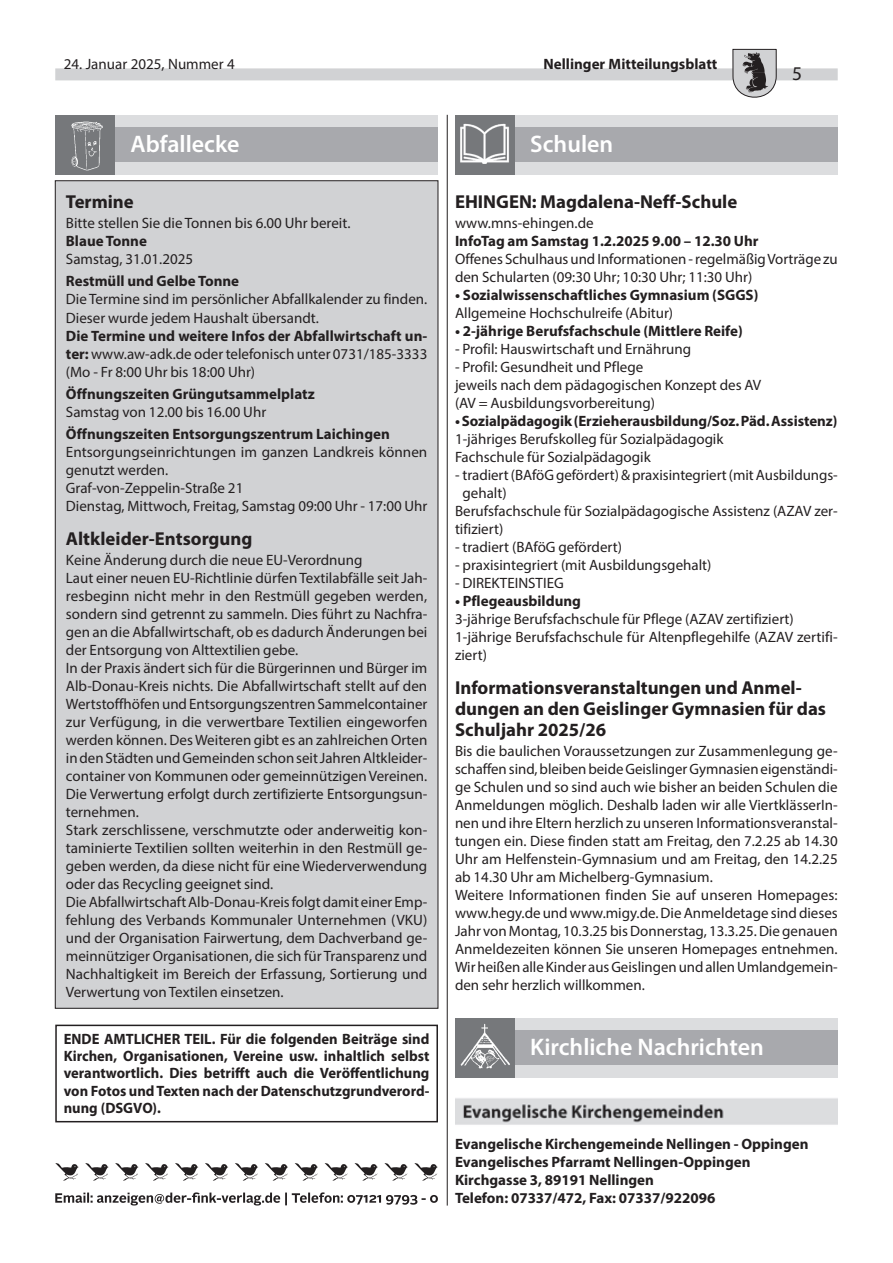
<style>
.page{position:relative;width:893px;height:1263px;background:#fff}
.page>*{position:absolute;margin:0;border:0;box-sizing:border-box;transform-origin:0 0}
.t1{font:600 24px "Myriad Pro";color:#fff}
.t2{font:19.5px "Myriad Pro";color:#231f20}
.t3{font:700 18.75px/21px "Myriad Pro";color:#231f20}
.t4{font:15px/18px "Myriad Pro";color:#231f20}
.t5{font:700 15px/17.2px "Myriad Pro";color:#231f20;text-align:justify}
.s1{font-weight:700}
</style>
<div class="page">
<div style="left:55px;top:68px;width:783px;height:12px;background:#d1d2d4"></div>
<svg style="left:732px;top:49px;width:45px;height:49px"></svg>
<div style="left:55px;top:181px;width:383px;height:827px;background:#d1d2d4"></div>
<hr style="left:447px;top:115px;width:1px;height:1090px;background:#231f20">
<div style="left:55px;top:115px;width:383px;height:59px;background:#dcdddf"></div>
<div style="left:55px;top:128px;width:383px;height:34px;background:#a8a9ad"></div>
<div style="left:55px;top:115px;width:60px;height:59px;background:#76787b"></div>
<img style="left:71px;top:121px;width:32px;height:50px">
<div style="left:55px;top:1025px;width:383px;height:97px;border:2px solid #231f20"></div>
<div style="left:455px;top:115px;width:383px;height:59px;background:#dcdddf"></div>
<div style="left:455px;top:128px;width:383px;height:34px;background:#a8a9ad"></div>
<div style="left:455px;top:115px;width:59px;height:59px;background:#76787b"></div>
<img style="left:460px;top:123px;width:49px;height:40px">
<div style="left:455px;top:1018px;width:383px;height:59px;background:#dcdddf"></div>
<div style="left:455px;top:1031px;width:383px;height:34px;background:#a8a9ad"></div>
<div style="left:455px;top:1018px;width:59px;height:59px;background:#76787b"></div>
<img style="left:460px;top:1024px;width:50px;height:45px">
<img style="left:455px;top:1098px;width:383px;height:27px">
<svg style="left:55px;top:1192px;width:383px;height:13px"></svg>
<svg style="left:115px;top:1163px;width:23px;height:18px"></svg>
<svg style="left:85px;top:1163px;width:24px;height:18px"></svg>
<svg style="left:55px;top:1163px;width:24px;height:18px"></svg>
<svg style="left:205px;top:1163px;width:23px;height:18px"></svg>
<svg style="left:175px;top:1163px;width:23px;height:18px"></svg>
<svg style="left:145px;top:1163px;width:23px;height:18px"></svg>
<svg style="left:295px;top:1163px;width:23px;height:18px"></svg>
<svg style="left:265px;top:1163px;width:23px;height:18px"></svg>
<svg style="left:235px;top:1163px;width:23px;height:18px"></svg>
<svg style="left:384px;top:1163px;width:24px;height:18px"></svg>
<svg style="left:354px;top:1163px;width:24px;height:18px"></svg>
<svg style="left:325px;top:1163px;width:23px;height:18px"></svg>
<svg style="left:414px;top:1163px;width:24px;height:18px"></svg>
<p class="t4" style="left:64px;top:55px;width:173px">24. Januar 2025, Nummer 4</p>
<p class="t5" style="left:543px;top:55px;width:175px">Nellinger Mitteilungsblatt</p>
<h1 class="t1" style="left:131px;top:129px;width:110px">Abfallecke</h1>
<h1 class="t1" style="left:530px;top:129px;width:85px">Schulen</h1>
<h2 class="t2" style="left:792px;top:62px;width:12px">5</h2>
<p class="t3" style="left:66px;top:191px;width:69px">Termine</p>
<p class="t4" style="left:66px;top:214px;width:286px">Bitte stellen Sie die Tonnen bis 6.00 Uhr bereit.</p>
<p class="t5" style="left:66px;top:232px;width:83px">Blaue Tonne</p>
<p class="t4" style="left:66px;top:250px;width:129px">Samstag, 31.01.2025</p>
<p class="t5" style="left:66px;top:272px;width:175px">Restmüll und Gelbe Tonne</p>
<p class="t4" style="left:66px;top:290px;width:363px">Die Termine sind im persönlicher Abfallkalender zu finden.<br>Dieser wurde jedem Haushalt übersandt.</p>
<p class="t4" style="left:66px;top:326px;width:363px;text-align:justify"><span class="s1">Die Termine und weitere Infos der Abfallwirtschaft un&shy;ter:</span> www.aw-adk.de oder telefonisch unter 0731/185-3333 (Mo - Fr 8:00 Uhr bis 18:00 Uhr)</p>
<p class="t5" style="left:66px;top:385px;width:250px">Öffnungszeiten Grüngutsammelplatz</p>
<p class="t4" style="left:66px;top:402px;width:202px">Samstag von 12.00 bis 16.00 Uhr</p>
<p class="t5" style="left:66px;top:425px;width:325px">Öffnungszeiten Entsorgungszentrum Laichingen</p>
<p class="t4" style="left:66px;top:443px;width:363px">Entsorgungseinrichtungen im ganzen Landkreis können genutzt werden.<br>Graf-von-Zeppelin-Straße 21<br>Dienstag, Mittwoch, Freitag, Samstag 09:00 Uhr - 17:00 Uhr</p>
<p class="t3" style="left:66px;top:527px;width:188px">Altkleider-Entsorgung</p>
<p class="t4" style="left:66px;top:551px;width:363px">Keine Änderung durch die neue EU-Verordnung<br>Laut einer neuen EU-Richtlinie dürfen Textilabfälle seit Jah&shy;resbeginn nicht mehr in den Restmüll gegeben werden, sondern sind getrennt zu sammeln. Dies führt zu Nachfra&shy;gen an die Abfallwirtschaft, ob es dadurch Änderungen bei der Entsorgung von Alttextilien gebe.<br>In der Praxis ändert sich für die Bürgerinnen und Bürger im Alb-Donau-Kreis nichts. Die Abfallwirtschaft stellt auf den Wertstoffhöfen und Entsorgungszentren Sammelcontainer zur Verfügung, in die verwertbare Textilien eingeworfen werden können. Des Weiteren gibt es an zahlreichen Orten in den Städten und Gemeinden schon seit Jahren Altkleider&shy;container von Kommunen oder gemeinnützigen Vereinen.<br>Die Verwertung erfolgt durch zertifizierte Entsorgungsun&shy;ternehmen.<br>Stark zerschlissene, verschmutzte oder anderweitig kon&shy;taminierte Textilien sollten weiterhin in den Restmüll ge&shy;geben werden, da diese nicht für eine Wiederverwendung oder das Recycling geeignet sind.<br>Die Abfallwirtschaft Alb-Donau-Kreis folgt damit einer Emp&shy;fehlung des Verbands Kommunaler Unternehmen (VKU) und der Organisation Fairwertung, dem Dachverband ge&shy;meinnütziger Organisationen, die sich für Transparenz und Nachhaltigkeit im Bereich der Erfassung, Sortierung und Verwertung von Textilen einsetzen.</p>
<p class="t5" style="left:64px;top:1029px;width:367px">ENDE AMTLICHER TEIL. Für die folgenden Beiträge sind Kirchen, Organisationen, Vereine usw. inhaltlich selbst verantwortlich. Dies betrifft auch die Veröffentlichung von Fotos und Texten nach der Datenschutzgrundverord&shy;nung (DSGVO).</p>
<p class="t3" style="left:455px;top:191px;width:284px">EHINGEN: Magdalena-Neff-Schule</p>
<p class="t4" style="left:455px;top:214px;width:140px">www.mns-ehingen.de</p>
<p class="t5" style="left:455px;top:232px;width:305px">InfoTag am Samstag 1.2.2025 9.00 – 12.30 Uhr</p>
<p class="t4" style="left:455px;top:250px;width:384px">Offenes Schulhaus und Informationen - regelmäßig Vorträge zu den Schularten (09:30 Uhr; 10:30 Uhr; 11:30 Uhr)</p>
<p class="t5" style="left:455px;top:286px;width:305px">• Sozialwissenschaftliches Gymnasium (SGGS)</p>
<p class="t4" style="left:455px;top:304px;width:220px">Allgemeine Hochschulreife (Abitur)</p>
<p class="t5" style="left:455px;top:322px;width:289px">• 2-jährige Berufsfachschule (Mittlere Reife)</p>
<p class="t4" style="left:455px;top:340px;width:238px">- Profil: Hauswirtschaft und Ernährung</p>
<p class="t4" style="left:455px;top:358px;width:308px">- Profil: Gesundheit und Pflege<br>jeweils nach dem pädagogischen Konzept des AV (AV = Ausbildungsvorbereitung)</p>
<p class="t5" style="left:455px;top:412px;width:384px">• Sozialpädagogik (Erzieherausbildung/Soz. Päd. Assistenz)</p>
<p class="t4" style="left:455px;top:430px;width:270px">1-jähriges Berufskolleg für Sozialpädagogik<br>Fachschule für Sozialpädagogik</p>
<p class="t4" style="left:455px;top:466px;width:384px">- tradiert (BAföG gefördert) &amp; praxisintegriert (mit Ausbildungs-</p>
<p class="t4" style="left:462px;top:484px;width:46px">gehalt)</p>
<p class="t4" style="left:455px;top:502px;width:384px">Berufsfachschule für Sozialpädagogische Assistenz (AZAV zer-</p>
<p class="t4" style="left:455px;top:520px;width:50px">tifiziert)</p>
<p class="t4" style="left:455px;top:538px;width:169px">- tradiert (BAföG gefördert)</p>
<p class="t4" style="left:455px;top:556px;width:258px">- praxisintegriert (mit Ausbildungsgehalt)</p>
<p class="t4" style="left:455px;top:574px;width:110px">- DIREKTEINSTIEG</p>
<p class="t5" style="left:455px;top:592px;width:127px">• Pflegeausbildung</p>
<p class="t4" style="left:455px;top:610px;width:384px">3-jährige Berufsfachschule für Pflege (AZAV zertifiziert)<br>1-jährige Berufsfachschule für Altenpflegehilfe (AZAV zertifi&shy;ziert)</p>
<p class="t3" style="left:455px;top:677px;width:373px">Informationsveranstaltungen und Anmel&shy;dungen an den Geislinger Gymnasien für das<br>Schuljahr 2025/26</p>
<p class="t4" style="left:455px;top:742px;width:384px">Bis die baulichen Voraussetzungen zur Zusammenlegung ge&shy;schaffen sind, bleiben beide Geislinger Gymnasien eigenständi&shy;ge Schulen und so sind auch wie bisher an beiden Schulen die Anmeldungen möglich. Deshalb laden wir alle ViertklässerIn&shy;nen und ihre Eltern herzlich zu unseren Informationsveranstal&shy;tungen ein. Diese finden statt am Freitag, den 7.2.25 ab 14.30<br>Uhr am Helfenstein-Gymnasium und am Freitag, den 14.2.25 ab 14.30 Uhr am Michelberg-Gymnasium.<br>Weitere Informationen finden Sie auf unseren Homepages: www.hegy.de und www.migy.de. Die Anmeldetage sind dieses Jahr von Montag, 10.3.25 bis Donnerstag, 13.3.25. Die genauen Anmeldezeiten können Sie unseren Homepages entnehmen.<br>Wir heißen alle Kinder aus Geislingen und allen Umlandgemein&shy;den sehr herzlich willkommen.</p>
<h1 class="t1" style="left:530px;top:1032px;width:235px">Kirchliche Nachrichten</h1>
<p class="t5" style="left:455px;top:1135px;width:355px;line-height:18px;text-align:left">Evangelische Kirchengemeinde Nellingen - Oppingen Evangelisches Pfarramt Nellingen-Oppingen Kirchgasse 3, 89191 Nellingen<br>Telefon: 07337/472, Fax: 07337/922096</p>
</div>
